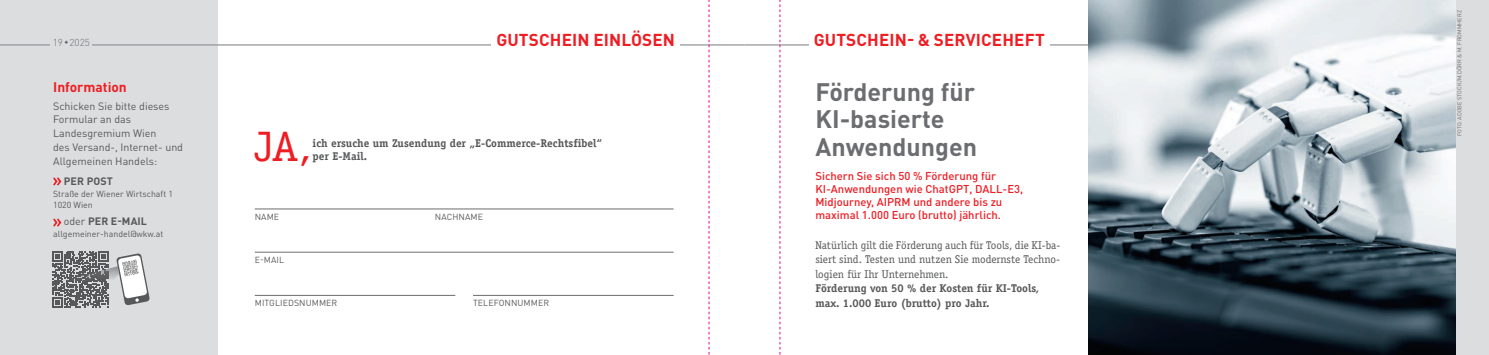
<style>
.page{position:relative;width:1489px;height:355px;background:#fff}
.page>*{position:absolute;margin:0;border:0;box-sizing:border-box;transform-origin:0 0}
.t1{font:42.62px "Officina Serif";color:#ee1d23}
.t2{font:700 25px/27.5px "DIN Pro";color:#6c6d70}
.t3{font:700 17px "DIN Pro";letter-spacing:.01em;color:#ee1d23}
.t4{font:700 13.75px "DIN Pro";color:#ee1d23}
.t5{font:500 11.25px/13.1px "DIN Pro";color:#ee1d23}
.t6{font:700 11.25px/12.5px "Officina Serif";color:#57585a}
.t7{font:11.25px/14.4px "Officina Serif";color:#57585a;text-align:justify}
.t8{font:10.62px/13.8px "DIN Pro";color:#57585a}
.t9{font:700 10.62px "DIN Pro";letter-spacing:.01em;color:#57585a}
.t10{font:300 10px "DIN Pro";color:#6c6d70}
.t11{font:8.75px/11.2px "DIN Pro";color:#57585a}
.t12{font:5.62px "DIN Pro";letter-spacing:.01em;color:#6c6d70}
.s1{font-weight:400}
</style>
<div class="page">
<div style="left:0;top:0;width:218px;height:354px;background:#dcdddf"></div>
<hr style="left:0;top:44px;width:744px;height:1px;background:#939598">
<hr style="left:744px;top:44px;width:744px;height:1px;background:#939598">
<div style="left:491px;top:32px;width:189px;height:14px;background:#fff"></div>
<div style="left:808px;top:32px;width:241px;height:14px;background:#fff"></div>
<div style="left:1324px;top:0;width:164px;height:354px;background:#dcdddf"></div>
<svg style="left:53px;top:177px;width:8px;height:8px"></svg>
<svg style="left:53px;top:218px;width:8px;height:8px"></svg>
<svg style="left:52px;top:251px;width:98px;height:56px"></svg>
<div style="left:51px;top:38px;width:41px;height:8px;background:#dcdddf"></div>
<hr style="left:255px;top:208px;width:418px;height:1px;background:#6c6d70">
<hr style="left:255px;top:251px;width:418px;height:1px;background:#6c6d70">
<hr style="left:255px;top:295px;width:200px;height:1px;background:#6c6d70">
<hr style="left:473px;top:295px;width:200px;height:1px;background:#6c6d70">
<img style="left:1088px;top:0;width:367px;height:354px">
<svg style="left:779px;top:0;width:1px;height:354px"></svg>
<svg style="left:708px;top:0;width:1px;height:354px"></svg>
<p class="t10" style="left:53px;top:35px;width:39px">19 ◆ 2025</p>
<p class="t4" style="left:53px;top:78px;width:75px">Information</p>
<p class="t8" style="left:53px;top:98px;width:131px">Schicken Sie bitte dieses<br>Formular an das<br>Landesgremium Wien<br>des Versand-, Internet- und<br>Allgemeinen Handels:</p>
<p class="t9" style="left:64px;top:174px;width:51px">PER POST</p>
<p class="t11" style="left:53px;top:187px;width:121px">Straße der Wiener Wirtschaft 1<br>1020 Wien</p>
<p class="t9" style="left:64px;top:214px;width:85px"><span class="s1">oder</span> PER E-MAIL</p>
<p class="t11" style="left:53px;top:227px;width:112px">allgemeiner-handel@wkw.at</p>
<h3 class="t3" style="left:496px;top:28px;width:180px">GUTSCHEIN EINLÖSEN</h3>
<h3 class="t3" style="left:813px;top:28px;width:232px">GUTSCHEIN- &amp; SERVICEHEFT</h3>
<h1 class="t1" style="left:254px;top:121px;width:58px">JA,</h1>
<p class="t6" style="left:312px;top:137px;width:291px">ich ersuche um Zusendung der „E-Commerce-Rechtsfibel“ per E-Mail.</p>
<p class="t11" style="left:255px;top:210px;width:26px">NAME</p>
<p class="t11" style="left:435px;top:210px;width:50px">NACHNAME</p>
<p class="t11" style="left:255px;top:253px;width:31px">E-MAIL</p>
<p class="t11" style="left:255px;top:296px;width:84px">MITGLIEDSNUMMER</p>
<p class="t11" style="left:473px;top:296px;width:78px">TELEFONNUMMER</p>
<h2 class="t2" style="left:815px;top:77px;width:163px">Förderung für<br>KI-basierte<br>Anwendungen</h2>
<p class="t5" style="left:815px;top:168px;width:209px">Sichern Sie sich 50 % Förderung für KI-Anwendungen wie ChatGPT, DALL-E3, Midjourney, AIPRM und andere bis zu maximal 1.000 Euro (brutto) jährlich.</p>
<p class="t7" style="left:815px;top:238px;width:246px">Natürlich gilt die Förderung auch für Tools, die KI-ba&shy;siert sind. Testen und nutzen Sie modernste Techno&shy;logien für Ihr Unternehmen.</p>
<p class="t6" style="left:815px;top:281px;width:225px;line-height:14.4px">Förderung von 50 % der Kosten für KI-Tools, max. 1.000 Euro (brutto) pro Jahr.</p>
<p class="t12" style="left:1455px;top:136px;width:127px;rotate:-90deg">FOTO: ADOBE STOCK/M.DÖRR &amp; M. FROMMHERZ</p>
</div>
